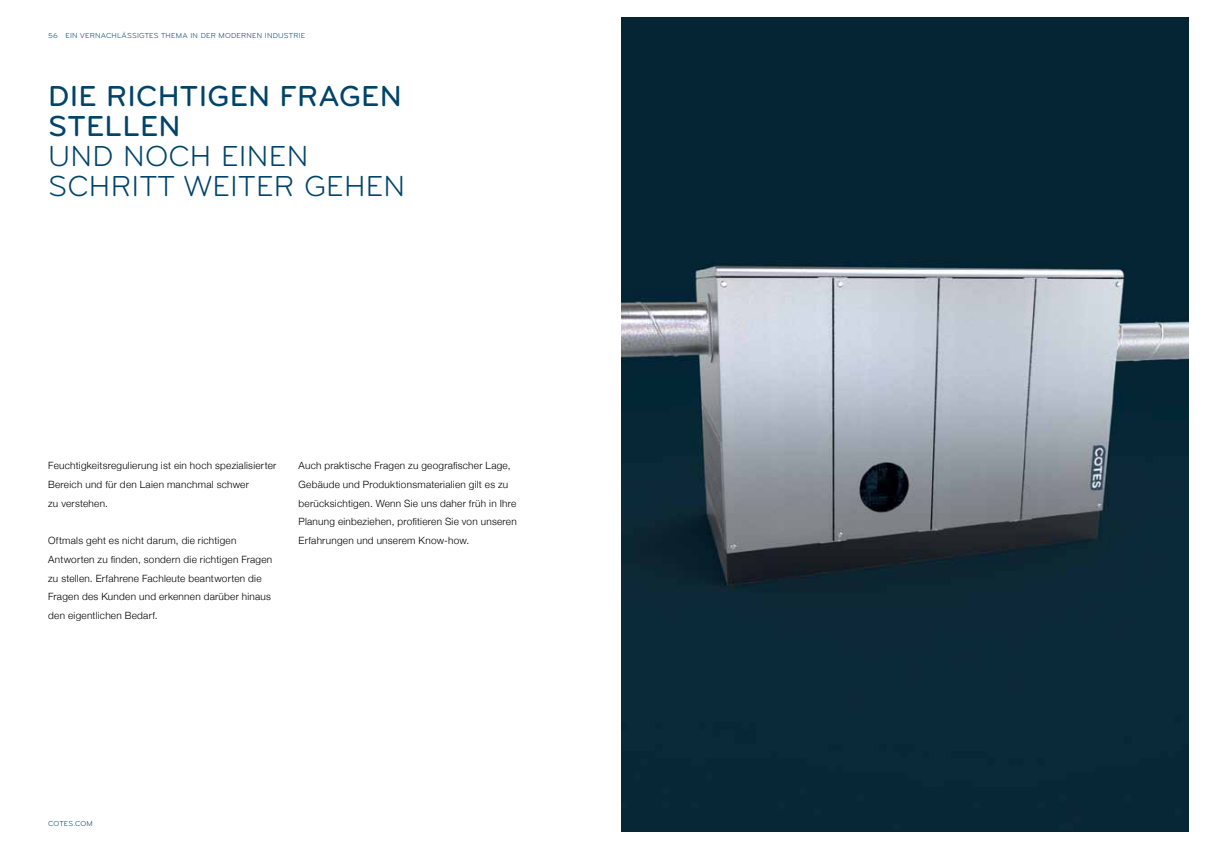
<style>
.page{position:relative;width:1205px;height:851px;background:#fff}
.page>*{position:absolute;margin:0;border:0;box-sizing:border-box;transform-origin:0 0}
.t1{font:30px/30px "Bryant Regular Alternate";letter-spacing:.01em;color:#00446a}
.t2{font:30px/30px "Bryant Medium Alternate";letter-spacing:.01em;color:#00446a}
.t3{font:300 10px/18.8px "Helvetica Neue";letter-spacing:.025em;color:#000}
.t4{font:7.5px "Bryant Regular Alternate";letter-spacing:.03em;color:#00446a}
</style>
<div class="page">
<img style="left:621px;top:18px;width:567px;height:813px">
<p class="t4" style="left:48px;top:31px;width:259px">56 EIN VERNACHLÄSSIGTES THEMA IN DER MODERNEN INDUSTRIE</p>
<h1 class="t2" style="left:48px;top:81px;width:355px">DIE RICHTIGEN FRAGEN<br>STELLEN</h1>
<h1 class="t1" style="left:48px;top:141px;width:358px">UND NOCH EINEN<br>SCHRITT WEITER GEHEN</h1>
<p class="t3" style="left:48px;top:455px;width:230px">Feuchtigkeitsregulierung ist ein hoch spezialisierter<br>Bereich und für den Laien manchmal schwer<br>zu verstehen.</p>
<p class="t3" style="left:48px;top:530px;width:226px">Oftmals geht es nicht darum, die richtigen Antworten zu finden, sondern die richtigen Fragen zu stellen. Erfahrene Fachleute beantworten die Fragen des Kunden und erkennen darüber hinaus den eigentlichen Bedarf.</p>
<p class="t3" style="left:299px;top:455px;width:220px">Auch praktische Fragen zu geografischer Lage, Gebäude und Produktionsmaterialien gilt es zu berücksichtigen. Wenn Sie uns daher früh in Ihre Planung einbeziehen, profitieren Sie von unseren Erfahrungen und unserem Know-how.</p>
<p class="t4" style="left:48px;top:818px;width:46px">COTES.COM</p>
</div>
